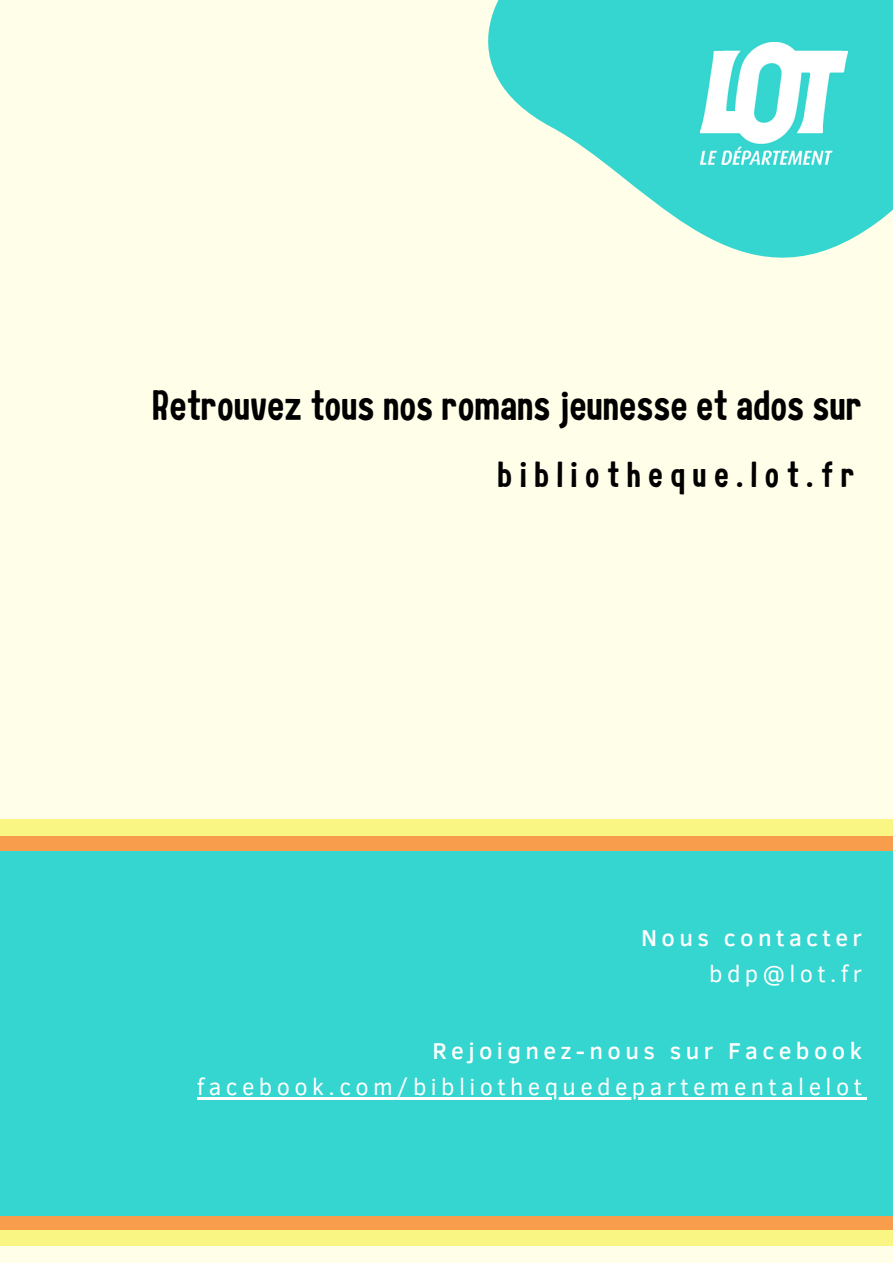
<style>
.page{position:relative;width:893px;height:1264px;background:#fff}
.page>*{position:absolute;margin:0;border:0;box-sizing:border-box;transform-origin:0 0}
.t1{font:42px "Childling";color:#000}
.t2{font:36px "Childling";letter-spacing:.205em;color:#000}
.t3{font:23.55px "Clear Sans";letter-spacing:.19em;color:#fff}
.t4{font:500 23.55px "Clear Sans";letter-spacing:.185em;color:#fff}
</style>
<div class="page">
<div style="left:0;top:0;width:892px;height:1262px;background:#fffee9"></div>
<div style="left:0;top:819px;width:892px;height:426px;background:#faf683"></div>
<div style="left:0;top:836px;width:892px;height:393px;background:#f89d4c"></div>
<div style="left:0;top:851px;width:892px;height:364px;background:#35d5d0"></div>
<svg style="left:488px;top:0;width:404px;height:258px;fill:#35d5d0"></svg>
<hr style="left:197px;top:1097px;width:669px;height:2px;background:#fff">
<img style="left:700px;top:43px;width:147px;height:121px">
<h1 class="t1" style="left:152px;top:386px;width:711px">Retrouvez tous nos romans jeunesse et ados sur</h1>
<h2 class="t2" style="left:497px;top:458px;width:358px">bibliotheque.lot.fr</h2>
<p class="t4" style="left:641px;top:920px;width:222px">Nous contacter</p>
<p class="t3" style="left:709px;top:956px;width:154px">bdp@lot.fr</p>
<p class="t4" style="left:432px;top:1033px;width:431px">Rejoignez-nous sur Facebook</p>
<p class="t3" style="left:197px;top:1069px;width:666px">facebook.com/bibliothequedepartementalelot</p>
</div>
